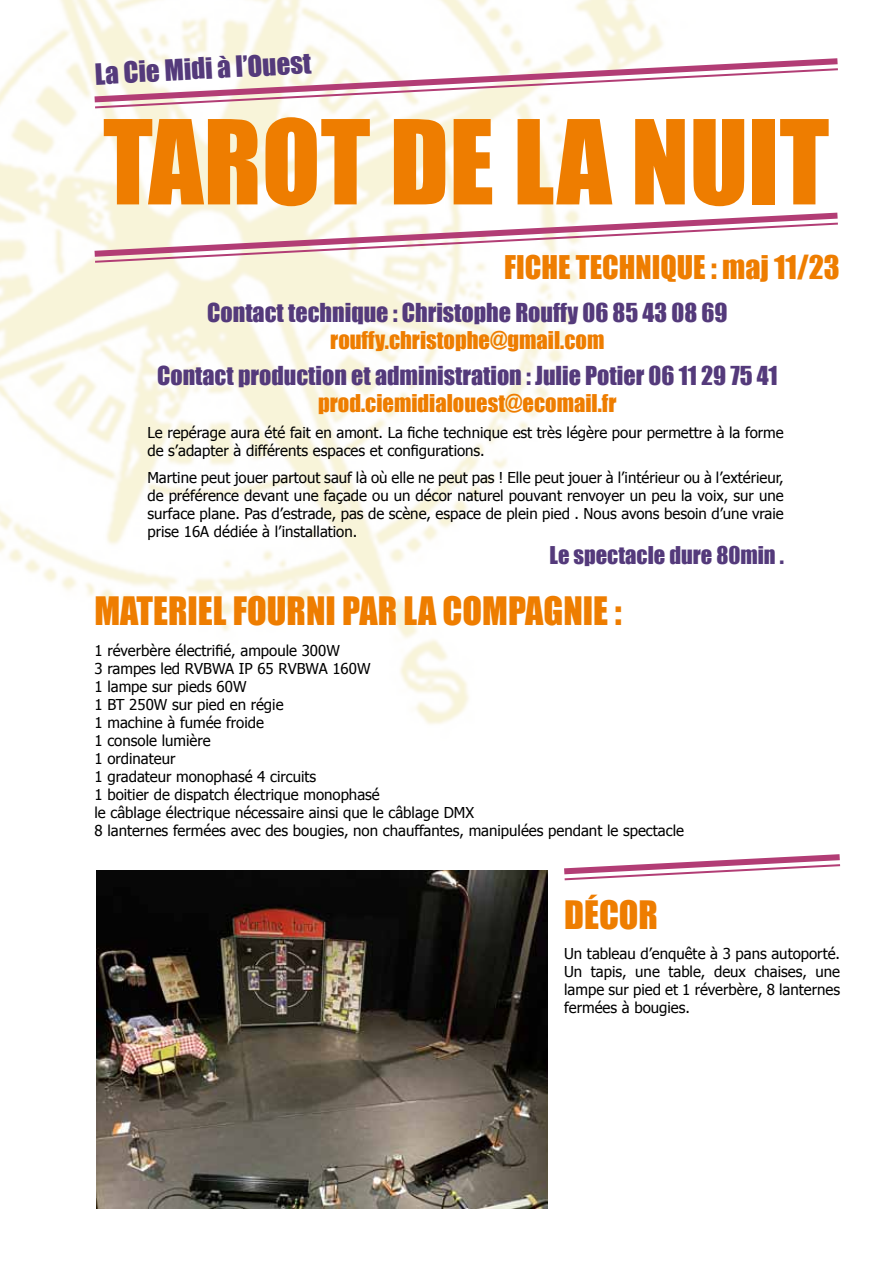
<style>
.page{position:relative;width:893px;height:1263px;background:#fff}
.page>*{position:absolute;margin:0;border:0;box-sizing:border-box;transform-origin:0 0}
.t1{font:108px "Impact";color:#ee7d00}
.t2{font:36px "Impact";color:#ee7d00}
.t3{font:30px "Impact";color:#ee7d00}
.t4{font:27px "Impact";color:#543a7b}
.t5{font:24px "Impact";color:#543a7b}
.t6{font:22.5px "Impact";color:#ee7d00}
.t7{font:22.5px "Impact";color:#543a7b}
.t8{font:15px/18px "Tahoma";color:#000}
</style>
<div class="page">
<svg style="left:88px;top:209px;width:750px;height:55px"></svg>
<svg style="left:88px;top:55px;width:750px;height:54px"></svg>
<svg style="left:564px;top:854px;width:277px;height:27px"></svg>
<img style="left:96px;top:870px;width:451px;height:339px">
<h3 class="t4" style="left:94px;top:53px;width:218px;rotate:-3deg">La Cie Midi à l’Ouest</h3>
<h1 class="t1" style="left:103px;top:78px;width:728px">TAROT DE LA NUIT</h1>
<h3 class="t3" style="left:504px;top:243px;width:337px">FICHE TECHNIQUE : maj 11/23</h3>
<h3 class="t5" style="left:207px;top:294px;width:522px">Contact technique : Christophe Rouffy 06 85 43 08 69</h3>
<h3 class="t6" style="left:330px;top:322px;width:276px">rouffy.christophe@gmail.com</h3>
<h3 class="t5" style="left:157px;top:357px;width:622px">Contact production et administration : Julie Potier 06 11 29 75 41</h3>
<h3 class="t6" style="left:318px;top:385px;width:300px">prod.ciemidialouest@ecomail.fr</h3>
<p class="t8" style="left:147px;top:423px;width:638px">Le repérage aura été fait en amont. La fiche technique est très légère pour permettre à la forme de s’adapter à différents espaces et configurations.</p>
<p class="t8" style="left:147px;top:468px;width:638px;text-align:justify">Martine peut jouer partout sauf là où elle ne peut pas ! Elle peut jouer à l’intérieur ou à l’extérieur, de préférence devant une façade ou un décor naturel pouvant renvoyer un peu la voix, sur une surface plane. Pas d’estrade, pas de scène, espace de plein pied . Nous avons besoin d’une vraie prise 16A dédiée à l’installation.</p>
<h3 class="t7" style="left:549px;top:538px;width:236px">Le spectacle dure 80min .</h3>
<h2 class="t2" style="left:95px;top:583px;width:529px">MATERIEL FOURNI PAR LA COMPAGNIE :</h2>
<p class="t8" style="left:95px;top:640px;width:591px">1 réverbère électrifié, ampoule 300W<br>3 rampes led RVBWA IP 65 RVBWA 160W<br>1 lampe sur pieds 60W<br>1 BT 250W sur pied en régie<br>1 machine à fumée froide<br>1 console lumière<br>1 ordinateur<br>1 gradateur monophasé 4 circuits<br>1 boitier de dispatch électrique monophasé<br>le câblage électrique nécessaire ainsi que le câblage DMX<br>8 lanternes fermées avec des bougies, non chauffantes, manipulées pendant le spectacle</p>
<h2 class="t2" style="left:564px;top:886px;width:55px">Décor</h2>
<p class="t8" style="left:564px;top:944px;width:277px;text-align:justify">Un tableau d’enquête à 3 pans autoporté.<br>Un tapis, une table, deux chaises, une lampe sur pied et 1 réverbère, 8 lanternes fermées à bougies.</p>
</div>
